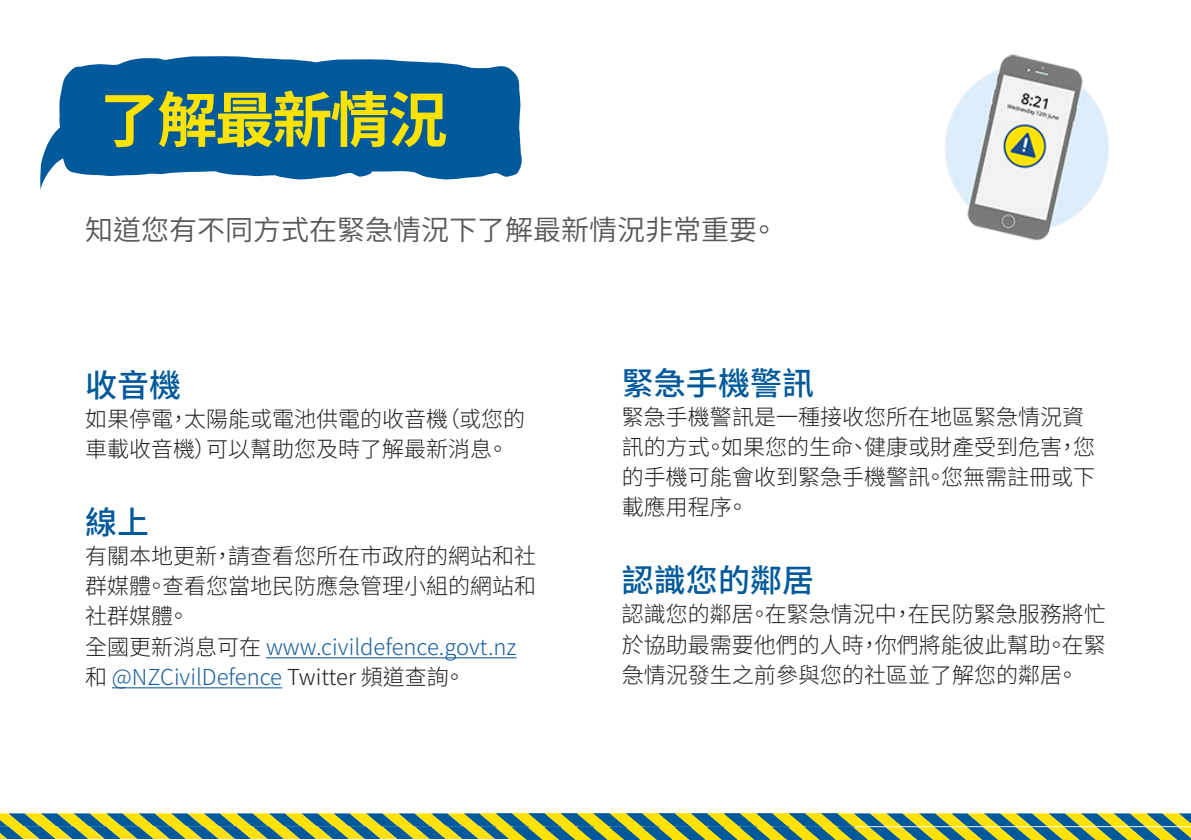
<style>
.page{position:relative;width:1191px;height:840px;background:#fff}
.page>*{position:absolute;margin:0;border:0;box-sizing:border-box;transform-origin:0 0}
.t1{font:700 60px "Source Han Sans TW";letter-spacing:-.04em;color:#ffe300}
.t2{font:500 32px "Source Han Sans TW";color:#00599b}
.Intro{font:28px "Source Han Sans TW";color:#57585a}
.Body{font:300 22px/30px "Source Han Sans TW";color:#231f20}
.s1{color:#175d9e}
</style>
<div class="page">
<svg style="left:40px;top:56px;width:482px;height:133px;fill:#00599b"></svg>
<img style="left:945px;top:54px;width:164px;height:187px">
<svg style="left:0;top:813px;width:1191px;height:26px;background:#85a153"></svg>
<hr style="left:266px;top:657px;width:250px;height:1px;background:#175d9e">
<hr style="left:112px;top:687px;width:170px;height:1px;background:#175d9e">
<p class="t1" style="left:100px;top:86px;width:349px">了解最新情況</p>
<p class="Intro" style="left:85px;top:213px;width:695px">知道您有不同方式在緊急情況下了解最新情況非常重要。</p>
<h4 class="t2" style="left:85px;top:367px;width:97px">收音機</h4>
<p class="Body" style="left:85px;top:404px;width:442px">如果停電，太陽能或電池供電的收音機（或您的車載收音機）可以幫助您及時了解最新消息。</p>
<h4 class="t2" style="left:85px;top:504px;width:65px">線上</h4>
<p class="Body" style="left:85px;top:541px;width:453px">有關本地更新，請查看您所在市政府的網站和社群媒體。查看您當地民防應急管理小組的網站和社群媒體。<br>全國更新消息可在 <span class="s1">www.civildefence.govt.nz</span>和 <span class="s1">@NZCivilDefence</span> Twitter 頻道查詢。</p>
<h4 class="t2" style="left:622px;top:365px;width:193px">緊急手機警訊</h4>
<p class="Body" style="left:622px;top:402px;width:474px">緊急手機警訊是一種接收您所在地區緊急情況資訊的方式。如果您的生命、健康或財產受到危害，您的手機可能會收到緊急手機警訊。您無需註冊或下載應用程序。</p>
<h4 class="t2" style="left:622px;top:562px;width:193px">認識您的鄰居</h4>
<p class="Body" style="left:622px;top:599px;width:485px;text-align:justify">認識您的鄰居。在緊急情況中，在民防緊急服務將忙於協助最需要他們的人時，你們將能彼此幫助。在緊急情況發生之前參與您的社區並了解您的鄰居。</p>
</div>
